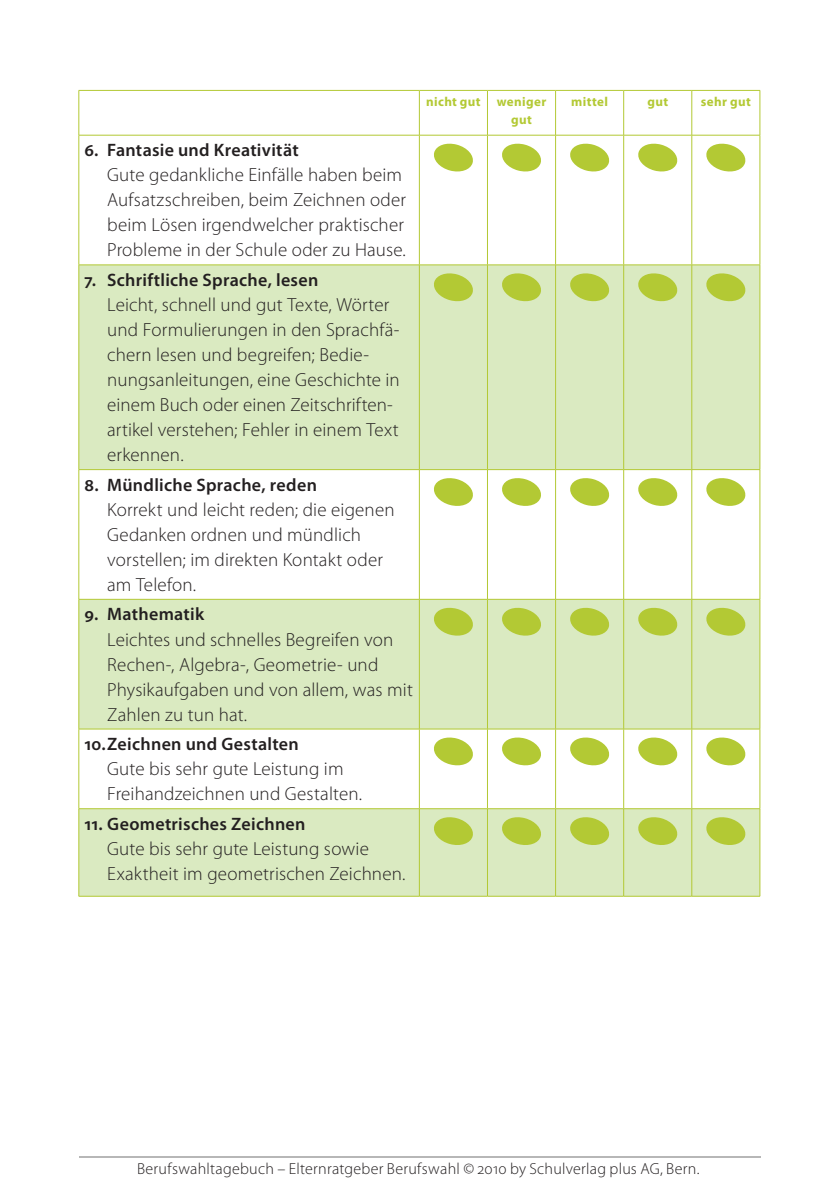
<style>
.page{position:relative;width:840px;height:1191px;background:#fff}
.page>*{position:absolute;margin:0;border:0;box-sizing:border-box;transform-origin:0 0}
.t1{font:300 19px/25px "Myriad Pro";letter-spacing:.005em;color:#231f20}
.t2{font:600 18px "Myriad Pro";letter-spacing:.015em;color:#231f20}
.t3{font:300 16px "Myriad Pro";letter-spacing:.015em;color:#231f20}
.t4{font:700 13px/18px "Myriad Pro";letter-spacing:.03em;color:#b3c934}
</style>
<div class="page">
<hr style="left:79px;top:1157px;width:681px;height:1px;background:#b7b7b7">
<svg style="left:79px;top:265px;width:408px;height:631px;fill:#daeac1"></svg>
<svg style="left:488px;top:265px;width:271px;height:631px;fill:#daeac1"></svg>
<hr style="left:78px;top:90px;width:341px;height:1px;background:#b3c934">
<hr style="left:78px;top:91px;width:1px;height:44px;background:#b3c934">
<hr style="left:419px;top:90px;width:68px;height:1px;background:#b3c934">
<hr style="left:419px;top:91px;width:1px;height:44px;background:#b3c934">
<hr style="left:487px;top:90px;width:68px;height:1px;background:#b3c934">
<hr style="left:487px;top:91px;width:1px;height:44px;background:#b3c934">
<hr style="left:555px;top:90px;width:68px;height:1px;background:#b3c934">
<hr style="left:555px;top:91px;width:1px;height:44px;background:#b3c934">
<hr style="left:623px;top:90px;width:68px;height:1px;background:#b3c934">
<hr style="left:623px;top:91px;width:1px;height:44px;background:#b3c934">
<hr style="left:691px;top:90px;width:68px;height:1px;background:#b3c934">
<hr style="left:691px;top:91px;width:1px;height:44px;background:#b3c934">
<hr style="left:759px;top:91px;width:1px;height:44px;background:#b3c934">
<hr style="left:78px;top:135px;width:341px;height:1px;background:#b3c934">
<hr style="left:78px;top:135px;width:1px;height:130px;background:#b3c934">
<hr style="left:419px;top:135px;width:68px;height:1px;background:#b3c934">
<hr style="left:419px;top:135px;width:1px;height:130px;background:#b3c934">
<hr style="left:487px;top:135px;width:68px;height:1px;background:#b3c934">
<hr style="left:487px;top:135px;width:1px;height:130px;background:#b3c934">
<hr style="left:555px;top:135px;width:68px;height:1px;background:#b3c934">
<hr style="left:555px;top:135px;width:1px;height:130px;background:#b3c934">
<hr style="left:623px;top:135px;width:68px;height:1px;background:#b3c934">
<hr style="left:623px;top:135px;width:1px;height:130px;background:#b3c934">
<hr style="left:691px;top:135px;width:68px;height:1px;background:#b3c934">
<hr style="left:691px;top:135px;width:1px;height:130px;background:#b3c934">
<hr style="left:759px;top:135px;width:1px;height:130px;background:#b3c934">
<hr style="left:78px;top:264px;width:341px;height:1px;background:#b3c934">
<hr style="left:78px;top:265px;width:1px;height:204px;background:#b3c934">
<hr style="left:419px;top:264px;width:68px;height:1px;background:#b3c934">
<hr style="left:419px;top:265px;width:1px;height:204px;background:#b3c934">
<hr style="left:487px;top:264px;width:68px;height:1px;background:#b3c934">
<hr style="left:487px;top:265px;width:1px;height:204px;background:#b3c934">
<hr style="left:555px;top:264px;width:68px;height:1px;background:#b3c934">
<hr style="left:555px;top:265px;width:1px;height:204px;background:#b3c934">
<hr style="left:623px;top:264px;width:68px;height:1px;background:#b3c934">
<hr style="left:623px;top:265px;width:1px;height:204px;background:#b3c934">
<hr style="left:691px;top:264px;width:68px;height:1px;background:#b3c934">
<hr style="left:691px;top:265px;width:1px;height:204px;background:#b3c934">
<hr style="left:759px;top:265px;width:1px;height:204px;background:#b3c934">
<hr style="left:78px;top:469px;width:341px;height:1px;background:#b3c934">
<hr style="left:78px;top:470px;width:1px;height:129px;background:#b3c934">
<hr style="left:419px;top:469px;width:68px;height:1px;background:#b3c934">
<hr style="left:419px;top:470px;width:1px;height:129px;background:#b3c934">
<hr style="left:487px;top:469px;width:68px;height:1px;background:#b3c934">
<hr style="left:487px;top:470px;width:1px;height:129px;background:#b3c934">
<hr style="left:555px;top:469px;width:68px;height:1px;background:#b3c934">
<hr style="left:555px;top:470px;width:1px;height:129px;background:#b3c934">
<hr style="left:623px;top:469px;width:68px;height:1px;background:#b3c934">
<hr style="left:623px;top:470px;width:1px;height:129px;background:#b3c934">
<hr style="left:691px;top:469px;width:68px;height:1px;background:#b3c934">
<hr style="left:691px;top:470px;width:1px;height:129px;background:#b3c934">
<hr style="left:759px;top:470px;width:1px;height:129px;background:#b3c934">
<hr style="left:78px;top:599px;width:341px;height:1px;background:#b3c934">
<hr style="left:78px;top:599px;width:1px;height:130px;background:#b3c934">
<hr style="left:419px;top:599px;width:68px;height:1px;background:#b3c934">
<hr style="left:419px;top:599px;width:1px;height:130px;background:#b3c934">
<hr style="left:487px;top:599px;width:68px;height:1px;background:#b3c934">
<hr style="left:487px;top:599px;width:1px;height:130px;background:#b3c934">
<hr style="left:555px;top:599px;width:68px;height:1px;background:#b3c934">
<hr style="left:555px;top:599px;width:1px;height:130px;background:#b3c934">
<hr style="left:623px;top:599px;width:68px;height:1px;background:#b3c934">
<hr style="left:623px;top:599px;width:1px;height:130px;background:#b3c934">
<hr style="left:691px;top:599px;width:68px;height:1px;background:#b3c934">
<hr style="left:691px;top:599px;width:1px;height:130px;background:#b3c934">
<hr style="left:759px;top:599px;width:1px;height:130px;background:#b3c934">
<hr style="left:78px;top:728px;width:341px;height:1px;background:#b3c934">
<hr style="left:78px;top:729px;width:1px;height:79px;background:#b3c934">
<hr style="left:419px;top:728px;width:68px;height:1px;background:#b3c934">
<hr style="left:419px;top:729px;width:1px;height:79px;background:#b3c934">
<hr style="left:487px;top:728px;width:68px;height:1px;background:#b3c934">
<hr style="left:487px;top:729px;width:1px;height:79px;background:#b3c934">
<hr style="left:555px;top:728px;width:68px;height:1px;background:#b3c934">
<hr style="left:555px;top:729px;width:1px;height:79px;background:#b3c934">
<hr style="left:623px;top:728px;width:68px;height:1px;background:#b3c934">
<hr style="left:623px;top:729px;width:1px;height:79px;background:#b3c934">
<hr style="left:691px;top:728px;width:68px;height:1px;background:#b3c934">
<hr style="left:691px;top:729px;width:1px;height:79px;background:#b3c934">
<hr style="left:759px;top:729px;width:1px;height:79px;background:#b3c934">
<hr style="left:78px;top:808px;width:341px;height:1px;background:#b3c934">
<hr style="left:78px;top:809px;width:1px;height:87px;background:#b3c934">
<hr style="left:419px;top:808px;width:68px;height:1px;background:#b3c934">
<hr style="left:419px;top:809px;width:1px;height:87px;background:#b3c934">
<hr style="left:487px;top:808px;width:68px;height:1px;background:#b3c934">
<hr style="left:487px;top:809px;width:1px;height:87px;background:#b3c934">
<hr style="left:555px;top:808px;width:68px;height:1px;background:#b3c934">
<hr style="left:555px;top:809px;width:1px;height:87px;background:#b3c934">
<hr style="left:623px;top:808px;width:68px;height:1px;background:#b3c934">
<hr style="left:623px;top:809px;width:1px;height:87px;background:#b3c934">
<hr style="left:691px;top:808px;width:68px;height:1px;background:#b3c934">
<hr style="left:691px;top:809px;width:1px;height:87px;background:#b3c934">
<hr style="left:759px;top:809px;width:1px;height:87px;background:#b3c934">
<hr style="left:78px;top:896px;width:341px;height:1px;background:#b3c934">
<hr style="left:419px;top:896px;width:68px;height:1px;background:#b3c934">
<hr style="left:487px;top:896px;width:68px;height:1px;background:#b3c934">
<hr style="left:555px;top:896px;width:68px;height:1px;background:#b3c934">
<hr style="left:623px;top:896px;width:68px;height:1px;background:#b3c934">
<hr style="left:691px;top:896px;width:68px;height:1px;background:#b3c934">
<svg style="left:434px;top:143px;width:39px;height:29px"></svg>
<svg style="left:502px;top:143px;width:39px;height:29px"></svg>
<svg style="left:570px;top:143px;width:40px;height:29px"></svg>
<svg style="left:638px;top:143px;width:40px;height:29px"></svg>
<svg style="left:706px;top:143px;width:40px;height:29px"></svg>
<svg style="left:432px;top:271px;width:42px;height:32px"></svg>
<svg style="left:500px;top:271px;width:42px;height:32px"></svg>
<svg style="left:568px;top:271px;width:42px;height:32px"></svg>
<svg style="left:636px;top:271px;width:42px;height:32px"></svg>
<svg style="left:704px;top:271px;width:42px;height:32px"></svg>
<svg style="left:432px;top:476px;width:42px;height:32px"></svg>
<svg style="left:500px;top:476px;width:42px;height:32px"></svg>
<svg style="left:568px;top:476px;width:42px;height:32px"></svg>
<svg style="left:636px;top:476px;width:42px;height:32px"></svg>
<svg style="left:704px;top:476px;width:42px;height:32px"></svg>
<svg style="left:432px;top:606px;width:42px;height:31px"></svg>
<svg style="left:500px;top:606px;width:42px;height:31px"></svg>
<svg style="left:568px;top:606px;width:42px;height:31px"></svg>
<svg style="left:636px;top:606px;width:42px;height:31px"></svg>
<svg style="left:704px;top:606px;width:42px;height:31px"></svg>
<svg style="left:432px;top:735px;width:42px;height:32px"></svg>
<svg style="left:500px;top:735px;width:42px;height:32px"></svg>
<svg style="left:568px;top:735px;width:42px;height:32px"></svg>
<svg style="left:636px;top:735px;width:42px;height:32px"></svg>
<svg style="left:704px;top:735px;width:42px;height:32px"></svg>
<svg style="left:432px;top:815px;width:42px;height:32px"></svg>
<svg style="left:500px;top:815px;width:42px;height:32px"></svg>
<svg style="left:568px;top:815px;width:42px;height:32px"></svg>
<svg style="left:636px;top:815px;width:42px;height:32px"></svg>
<svg style="left:704px;top:815px;width:42px;height:32px"></svg>
<p class="t2" style="left:84px;top:139px;width:215px">6. Fantasie und Kreativität</p>
<p class="t1" style="left:107px;top:162px;width:300px">Gute gedankliche Einfälle haben beim Aufsatzschreiben, beim Zeichnen oder beim Lösen irgendwelcher praktischer Probleme in der Schule oder zu Hause.</p>
<p class="t2" style="left:84px;top:268px;width:235px">7. Schriftliche Sprache, lesen</p>
<p class="t1" style="left:107px;top:292px;width:294px">Leicht, schnell und gut Texte, Wörter und Formulierungen in den Sprachfä&shy;chern lesen und begreifen; Bedie&shy;nungsanleitungen, eine Geschichte in einem Buch oder einen Zeitschriften&shy;artikel verstehen; Fehler in einem Text erkennen.</p>
<p class="t2" style="left:84px;top:473px;width:234px">8. Mündliche Sprache, reden</p>
<p class="t1" style="left:107px;top:497px;width:289px">Korrekt und leicht reden; die eigenen<br>Gedanken ordnen und mündlich vorstellen; im direkten Kontakt oder am Telefon.</p>
<p class="t2" style="left:84px;top:603px;width:121px">9. Mathematik</p>
<p class="t1" style="left:107px;top:626px;width:307px">Leichtes und schnelles Begreifen von<br>Rechen-, Algebra-, Geometrie- und<br>Physikaufgaben und von allem, was mit<br>Zahlen zu tun hat.</p>
<p class="t2" style="left:84px;top:732px;width:216px">10. Zeichnen und Gestalten</p>
<p class="t1" style="left:107px;top:756px;width:256px">Gute bis sehr gute Leistung im<br>Freihandzeichnen und Gestalten.</p>
<p class="t2" style="left:84px;top:812px;width:222px">11. Geometrisches Zeichnen</p>
<p class="t1" style="left:107px;top:836px;width:300px">Gute bis sehr gute Leistung sowie<br>Exaktheit im geometrischen Zeichnen.</p>
<p class="t4" style="left:511px;top:92px;width:37px;text-indent:-85px">nicht gut weniger gut</p>
<p class="t4" style="left:571px;top:92px;width:38px">mittel</p>
<p class="t4" style="left:647px;top:92px;width:22px">gut</p>
<p class="t4" style="left:700px;top:92px;width:51px">sehr gut</p>
<p class="t3" style="left:137px;top:1158px;width:563px">Berufswahltagebuch – Elternratgeber Berufswahl © 2010 by Schulverlag plus AG, Bern.</p>
</div>
